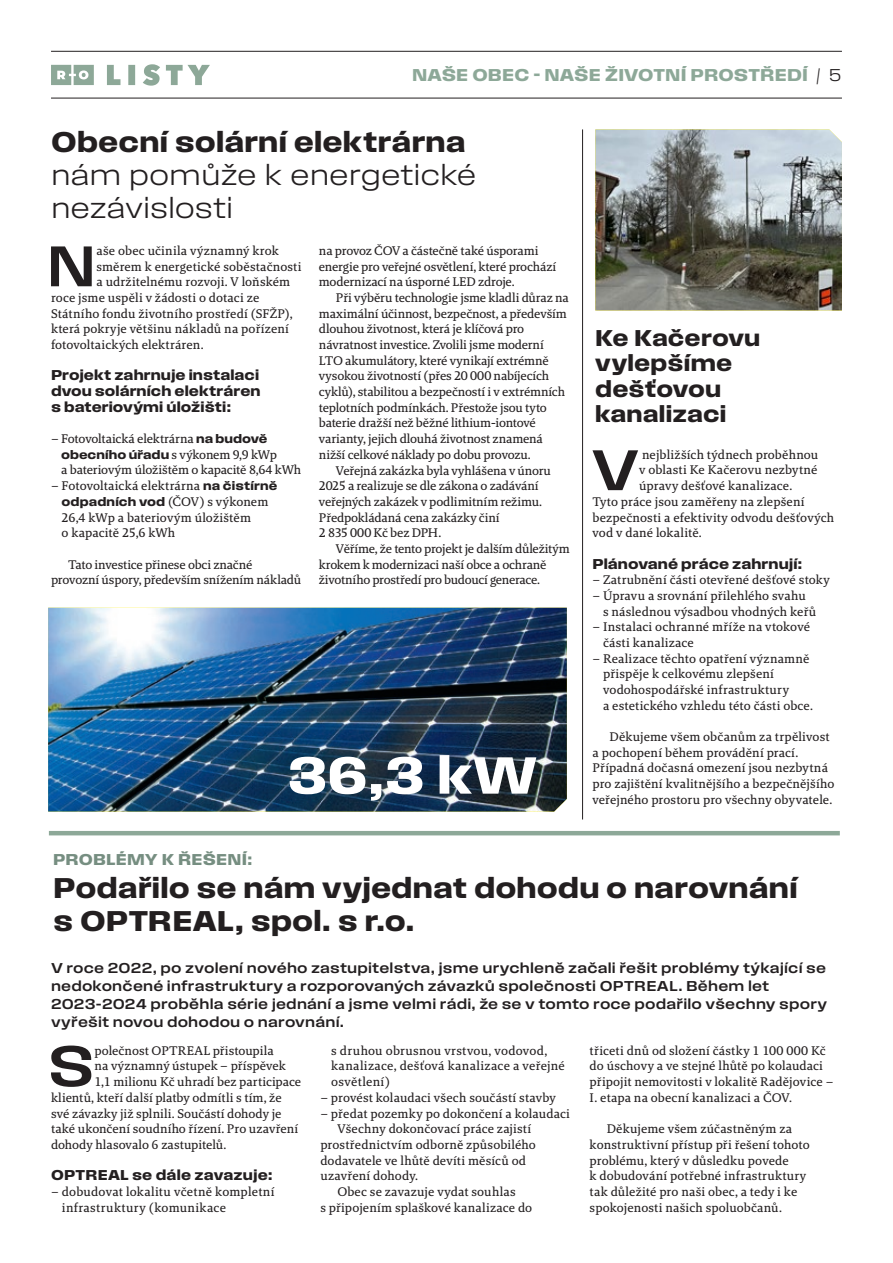
<style>
.page{position:relative;width:893px;height:1263px;background:#fff}
.page>*{position:absolute;margin:0;border:0;box-sizing:border-box;transform-origin:0 0}
.t1{font:60px "Field Gothic No.73 Med Wide";color:#231f20}
.t2{font:54.75px "Field Gothic No.74 Demi Wide";color:#fff}
.t3{font:30px/33px "Field Gothic No.74 Demi Wide";letter-spacing:.005em;color:#231f20}
.t4{font:30px/33px "Field Gothic No.71 Light Wide";letter-spacing:-.01em;color:#231f20}
.t5{font:24px/25.5px "Field Gothic No.74 Demi Wide";letter-spacing:.005em;color:#231f20}
.t6{font:18px "Field Gothic No.74 Demi Wide";letter-spacing:.005em;color:#8da898}
.t7{font:16.5px "Field Gothic No.74 Demi Wide";letter-spacing:.01em;color:#768e81}
.t8{font:15px/18px "Field Gothic No.73 Med Wide";letter-spacing:.01em;color:#231f20}
.t9{font:15px/15.8px "Field Gothic No.74 Demi Wide";letter-spacing:.005em;color:#231f20;text-align:justify}
.t10{font:12.75px/15.8px "Brando Text";color:#231f20}
.t11{font:12.75px/15.8px "Brando Text";letter-spacing:.02em;color:#231f20}
.t12{font:12.75px/15.8px "Brando Text";letter-spacing:-.02em;color:#231f20}
.s1{font-family:"Field Gothic No.71 Light Wide";color:#231f20}
.s2{font-family:"Field Gothic No.74 Demi Wide"}
</style>
<div class="page">
<hr style="left:51px;top:51px;width:791px;height:1px;background:#231f20">
<hr style="left:51px;top:98px;width:791px;height:1px;background:#231f20">
<svg style="left:107px;top:64px;width:103px;height:22px"></svg>
<svg style="left:51px;top:65px;width:43px;height:20px"></svg>
<hr style="left:49px;top:831px;width:791px;height:4px;background:#8da898">
<hr style="left:582px;top:129px;width:1px;height:690px;background:#231f20">
<img style="left:48px;top:608px;width:519px;height:203px">
<img style="left:595px;top:129px;width:247px;height:181px">
<h3 class="t6" style="left:412px;top:65px;width:431px">NAŠE OBEC – NAŠE ŽIVOTNÍ PROSTŘEDÍ <span class="s1">/ 5</span></h3>
<h3 class="t3" style="left:51px;top:125px;width:416px">Obecní solární elektrárna</h3>
<h3 class="t4" style="left:51px;top:158px;width:427px">nám pomůže k energetické nezávislosti</h3>
<h1 class="t1" style="left:46px;top:233px;width:52px">N</h1>
<p class="t10" style="left:96px;top:243px;width:184px">aše obec učinila významný krok</p>
<p class="t10" style="left:96px;top:258px;width:207px">směrem k energetické soběstačnosti</p>
<p class="t10" style="left:96px;top:274px;width:195px">a udržitelnému rozvoji. V loňském</p>
<p class="t10" style="left:51px;top:290px;width:210px">roce jsme uspěli v žádosti o dotaci ze</p>
<p class="t10" style="left:51px;top:305px;width:243px">Státního fondu životního prostředí (SFŽP),</p>
<p class="t10" style="left:51px;top:321px;width:240px">která pokryje většinu nákladů na pořízení</p>
<p class="t10" style="left:51px;top:337px;width:154px">fotovoltaických elektráren.</p>
<p class="t9" style="left:51px;top:367px;width:211px">Projekt zahrnuje instalaci dvou solárních elektráren s bateriovými úložišti:</p>
<p class="t10" style="left:61px;top:431px;width:242px;text-indent:-10px">– Fotovoltaická elektrárna <span class="s2">na budově obecního úřadu</span> s výkonem 9,9 kWp<br>a bateriovým úložištěm o kapacitě 8,64 kWh</p>
<p class="t10" style="left:62px;top:478px;width:217px;text-indent:-11px">– Fotovoltaická elektrárna <span class="s2">na čistírně odpadních vod</span> (ČOV) s výkonem<br>26,4 kWp a bateriovým úložištěm<br>o kapacitě 25,6 kWh</p>
<p class="t10" style="left:51px;top:556px;width:252px;text-indent:17px">Tato investice přinese obci značné provozní úspory, především snížením nákladů</p>
<p class="t10" style="left:319px;top:243px;width:239px">na provoz ČOV a částečně také úsporami energie pro veřejné osvětlení, které prochází modernizací na úsporné LED zdroje.</p>
<p class="t10" style="left:319px;top:290px;width:251px;text-indent:17px">Při výběru technologie jsme kladli důraz na maximální účinnost, bezpečnost, a především dlouhou životnost, která je klíčová pro návratnost investice. Zvolili jsme moderní LTO akumulátory, které vynikají extrémně vysokou životností (přes 20 000 nabíjecích cyklů), stabilitou a bezpečností i v extrémních teplotních podmínkách. Přestože jsou tyto baterie dražší než běžné lithium-iontové varianty, jejich dlouhá životnost znamená nižší celkové náklady po dobu provozu.</p>
<p class="t10" style="left:319px;top:462px;width:234px;text-indent:17px">Veřejná zakázka byla vyhlášena v únoru 2025 a realizuje se dle zákona o zadávání veřejných zakázek v podlimitním režimu.<br>Předpokládaná cena zakázky činí<br>2 835 000 Kč bez DPH.</p>
<p class="t12" style="left:319px;top:541px;width:252px;text-indent:17px">Věříme, že tento projekt je dalším důležitým krokem k modernizaci naší obce a ochraně životního prostředí pro budoucí generace.</p>
<h2 class="t2" style="left:287px;top:745px;width:252px">36,3 kW</h2>
<h3 class="t5" style="left:595px;top:325px;width:167px">Ke Kačerovu vylepšíme dešťovou kanalizaci</h3>
<h1 class="t1" style="left:591px;top:437px;width:49px">V</h1>
<p class="t10" style="left:642px;top:446px;width:178px">nejbližších týdnech proběhnou</p>
<p class="t10" style="left:639px;top:462px;width:180px">v oblasti Ke Kačerovu nezbytné</p>
<p class="t10" style="left:639px;top:478px;width:155px">úpravy dešťové kanalizace.</p>
<p class="t10" style="left:592px;top:493px;width:214px">Tyto práce jsou zaměřeny na zlepšení</p>
<p class="t10" style="left:592px;top:509px;width:243px">bezpečnosti a efektivity odvodu dešťových</p>
<p class="t10" style="left:592px;top:525px;width:111px">vod v dané lokalitě.</p>
<p class="t9" style="left:592px;top:555px;width:211px">Plánované práce zahrnují:</p>
<p class="t10" style="left:592px;top:572px;width:239px">– Zatrubnění části otevřené dešťové stoky</p>
<p class="t10" style="left:603px;top:588px;width:215px;text-indent:-11px">– Úpravu a srovnání přilehlého svahu<br>s následnou výsadbou vhodných keřů</p>
<p class="t10" style="left:603px;top:619px;width:209px;text-indent:-11px">– Instalaci ochranné mříže na vtokové části kanalizace</p>
<p class="t10" style="left:603px;top:650px;width:211px;text-indent:-11px">– Realizace těchto opatření významně přispěje k celkovému zlepšení vodohospodářské infrastruktury<br>a estetického vzhledu této části obce.</p>
<p class="t10" style="left:592px;top:729px;width:244px;text-indent:17px">Děkujeme všem občanům za trpělivost a pochopení během provádění prací.<br>Případná dočasná omezení jsou nezbytná pro zajištění kvalitnějšího a bezpečnějšího veřejného prostoru pro všechny obyvatele.</p>
<p class="t7" style="left:53px;top:851px;width:201px">PROBLÉMY K ŘEŠENÍ:</p>
<h3 class="t3" style="left:53px;top:871px;width:746px">Podařilo se nám vyjednat dohodu o narovnání s OPTREAL, spol. s r.o.</h3>
<p class="t8" style="left:51px;top:958px;width:778px">V roce 2022, po zvolení nového zastupitelstva, jsme urychleně začali řešit problémy týkající se nedokončené infrastruktury a rozporovaných závazků společnosti OPTREAL. Během let 2023–2024 proběhla série jednání a jsme velmi rádi, že se v tomto roce podařilo všechny spory vyřešit novou dohodou o narovnání.</p>
<h1 class="t1" style="left:47px;top:1033px;width:49px">S</h1>
<p class="t10" style="left:95px;top:1042px;width:181px">polečnost OPTREAL přistoupila</p>
<p class="t10" style="left:95px;top:1058px;width:193px">na významný ústupek – příspěvek</p>
<p class="t10" style="left:95px;top:1074px;width:208px">1,1 milionu Kč uhradí bez participace</p>
<p class="t10" style="left:51px;top:1089px;width:232px">klientů, kteří další platby odmítli s tím, že</p>
<p class="t10" style="left:51px;top:1105px;width:232px">své závazky již splnili. Součástí dohody je</p>
<p class="t10" style="left:51px;top:1121px;width:249px">také ukončení soudního řízení. Pro uzavření</p>
<p class="t10" style="left:51px;top:1136px;width:177px">dohody hlasovalo 6 zastupitelů.</p>
<p class="t9" style="left:51px;top:1167px;width:223px">OPTREAL se dále zavazuje:</p>
<p class="t11" style="left:62px;top:1183px;width:214px;text-indent:-11px">– dobudovat lokalitu včetně kompletní infrastruktury (komunikace</p>
<p class="t11" style="left:331px;top:1042px;width:235px">s druhou obrusnou vrstvou, vodovod, kanalizace, dešťová kanalizace a veřejné osvětlení)</p>
<p class="t10" style="left:320px;top:1089px;width:237px">– provést kolaudaci všech součástí stavby</p>
<p class="t10" style="left:320px;top:1105px;width:251px">– předat pozemky po dokončení a kolaudaci</p>
<p class="t10" style="left:337px;top:1121px;width:195px">Všechny dokončovací práce zajistí</p>
<p class="t10" style="left:320px;top:1136px;width:217px">prostřednictvím odborně způsobilého</p>
<p class="t10" style="left:320px;top:1152px;width:207px">dodavatele ve lhůtě devíti měsíců od</p>
<p class="t10" style="left:320px;top:1168px;width:99px">uzavření dohody.</p>
<p class="t10" style="left:337px;top:1183px;width:180px">Obec se zavazuje vydat souhlas</p>
<p class="t10" style="left:320px;top:1199px;width:213px">s připojením splaškové kanalizace do</p>
<p class="t10" style="left:590px;top:1042px;width:245px">třiceti dnů od složení částky 1 100 000 Kč do úschovy a ve stejné lhůtě po kolaudaci připojit nemovitosti v lokalitě Radějovice – I. etapa na obecní kanalizaci a ČOV.</p>
<p class="t10" style="left:590px;top:1121px;width:222px;text-indent:17px">Děkujeme všem zúčastněným za konstruktivní přístup při řešení tohoto problému, který v důsledku povede<br>k dobudování potřebné infrastruktury tak důležité pro naši obec, a tedy i ke spokojenosti našich spoluobčanů.</p>
</div>
